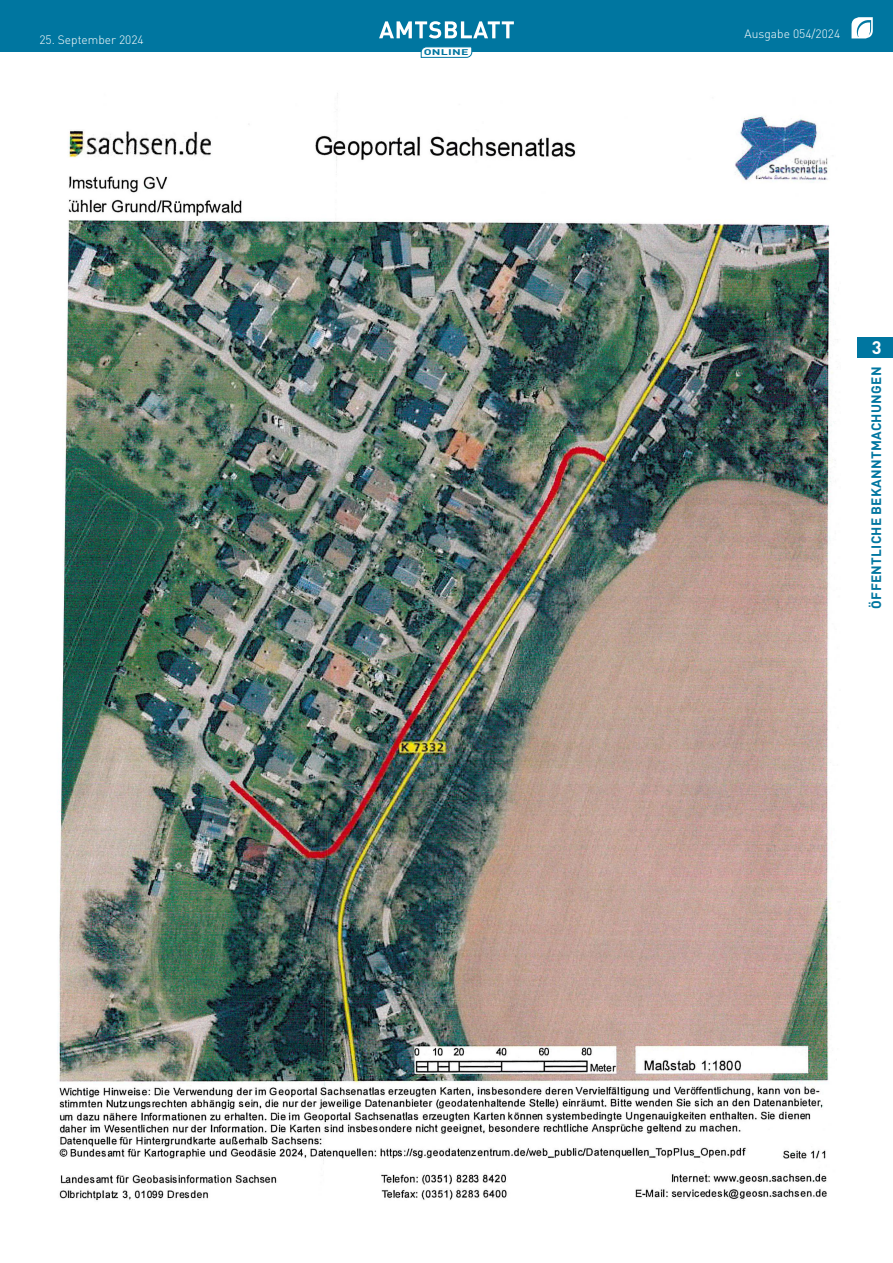
<style>
.page{position:relative;width:893px;height:1263px;background:#fff}
.page>*{position:absolute;margin:0;border:0;box-sizing:border-box;transform-origin:0 0}
.t1{font:700 18px "DIN Pro";color:#fff}
.t2{font:700 13.5px "DIN Pro";letter-spacing:.02em;color:#0076a0}
.t3{font:300 12px "DIN Pro";color:#fff}
.t4{font:700 8.25px "DIN Pro";letter-spacing:.02em;color:#0076a0;scale:1.5 1}
</style>
<div class="page">
<div style="left:0;top:0;width:893px;height:51px;background:#0076a0"></div>
<svg style="left:851px;top:17px;width:22px;height:21px"></svg>
<svg style="left:379px;top:21px;width:135px;height:17px"></svg>
<svg style="left:421px;top:47px;width:51px;height:11px"></svg>
<div style="left:857px;top:337px;width:36px;height:21px;background:#0076a0"></div>
<img style="left:57px;top:93px;width:779px;height:1108px">
<p class="t3" style="left:39px;top:30px;width:106px">25. September 2024</p>
<p class="t4" style="left:424px;top:45px;width:31px">ONLINE</p>
<p class="t3" style="left:745px;top:25px;width:97px">Ausgabe 054/2024</p>
<h1 class="t1" style="left:872px;top:333px;width:11px">3</h1>
<p class="t2" style="left:865px;top:609px;width:243px;rotate:-90deg">ÖFFENTLICHE BEKANNTMACHUNGEN</p>
</div>
